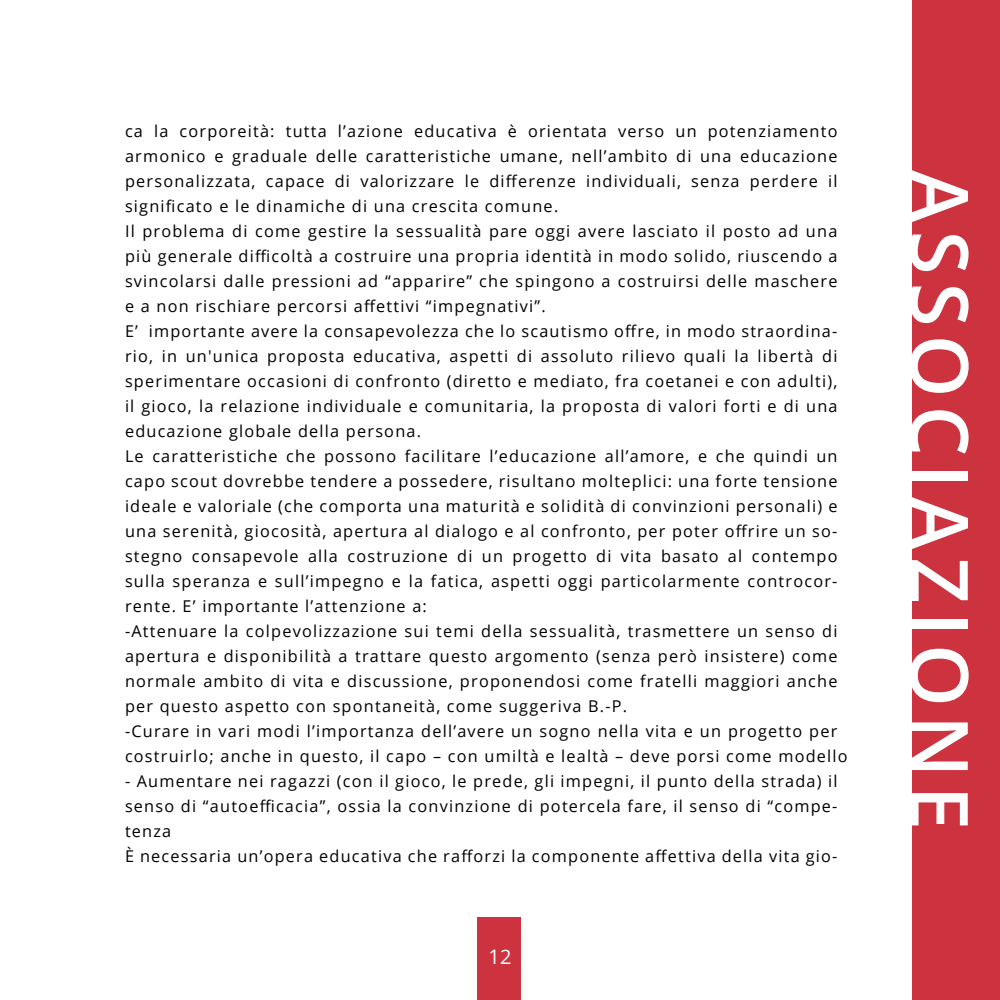
<style>
.page{position:relative;width:1000px;height:1000px;background:#fff}
.page>*{position:absolute;margin:0;border:0;box-sizing:border-box;transform-origin:0 0}
.t1{font:600 80px "Open Sans";letter-spacing:.1em;color:#fff}
.t2{font:20px "Open Sans";color:#fff}
.t3{font:16.25px/25px "Open Sans";letter-spacing:.075em;color:#000}
</style>
<div class="page">
<div style="left:912px;top:0;width:88px;height:1000px;background:#cc333f"></div>
<div style="left:477px;top:917px;width:44px;height:83px;background:#cc333f"></div>
<p class="t3" style="left:125px;top:119px;width:724px">ca la corporeità: tutta l’azione educativa è orientata verso un potenziamento armonico e graduale delle caratteristiche umane, nell’ambito di una educazione personalizzata, capace di valorizzare le differenze individuali, senza perdere il significato e le dinamiche di una crescita comune.<br>Il problema di come gestire la sessualità pare oggi avere lasciato il posto ad una più generale difficoltà a costruire una propria identità in modo solido, riuscendo a svincolarsi dalle pressioni ad “apparire” che spingono a costruirsi delle maschere e a non rischiare percorsi affettivi “impegnativi”.<br>E’ importante avere la consapevolezza che lo scautismo offre, in modo straordina&shy;rio, in un'unica proposta educativa, aspetti di assoluto rilievo quali la libertà di sperimentare occasioni di confronto (diretto e mediato, fra coetanei e con adulti), il gioco, la relazione individuale e comunitaria, la proposta di valori forti e di una educazione globale della persona.<br>Le caratteristiche che possono facilitare l’educazione all’amore, e che quindi un capo scout dovrebbe tendere a possedere, risultano molteplici: una forte tensione ideale e valoriale (che comporta una maturità e solidità di convinzioni personali) e una serenità, giocosità, apertura al dialogo e al confronto, per poter offrire un so&shy;stegno consapevole alla costruzione di un progetto di vita basato al contempo sulla speranza e sull’impegno e la fatica, aspetti oggi particolarmente controcor&shy;rente. E’ importante l’attenzione a:<br>-Attenuare la colpevolizzazione sui temi della sessualità, trasmettere un senso di apertura e disponibilità a trattare questo argomento (senza però insistere) come normale ambito di vita e discussione, proponendosi come fratelli maggiori anche per questo aspetto con spontaneità, come suggeriva B.-P.<br>-Curare in vari modi l’importanza dell’avere un sogno nella vita e un progetto per costruirlo; anche in questo, il capo – con umiltà e lealtà – deve porsi come modello</p>
<p class="t3" style="left:125px;top:768px;width:714px">- Aumentare nei ragazzi (con il gioco, le prede, gli impegni, il punto della strada) il senso di “autoefficacia”, ossia la convinzione di potercela fare, il senso di “compe&shy;tenza<br>È necessaria un’opera educativa che rafforzi la componente affettiva della vita gio-</p>
<p class="t2" style="left:489px;top:943px;width:24px">12</p>
<h1 class="t1" style="left:996px;top:170px;width:662px;rotate:90deg">ASSOCIAZIONE</h1>
</div>
